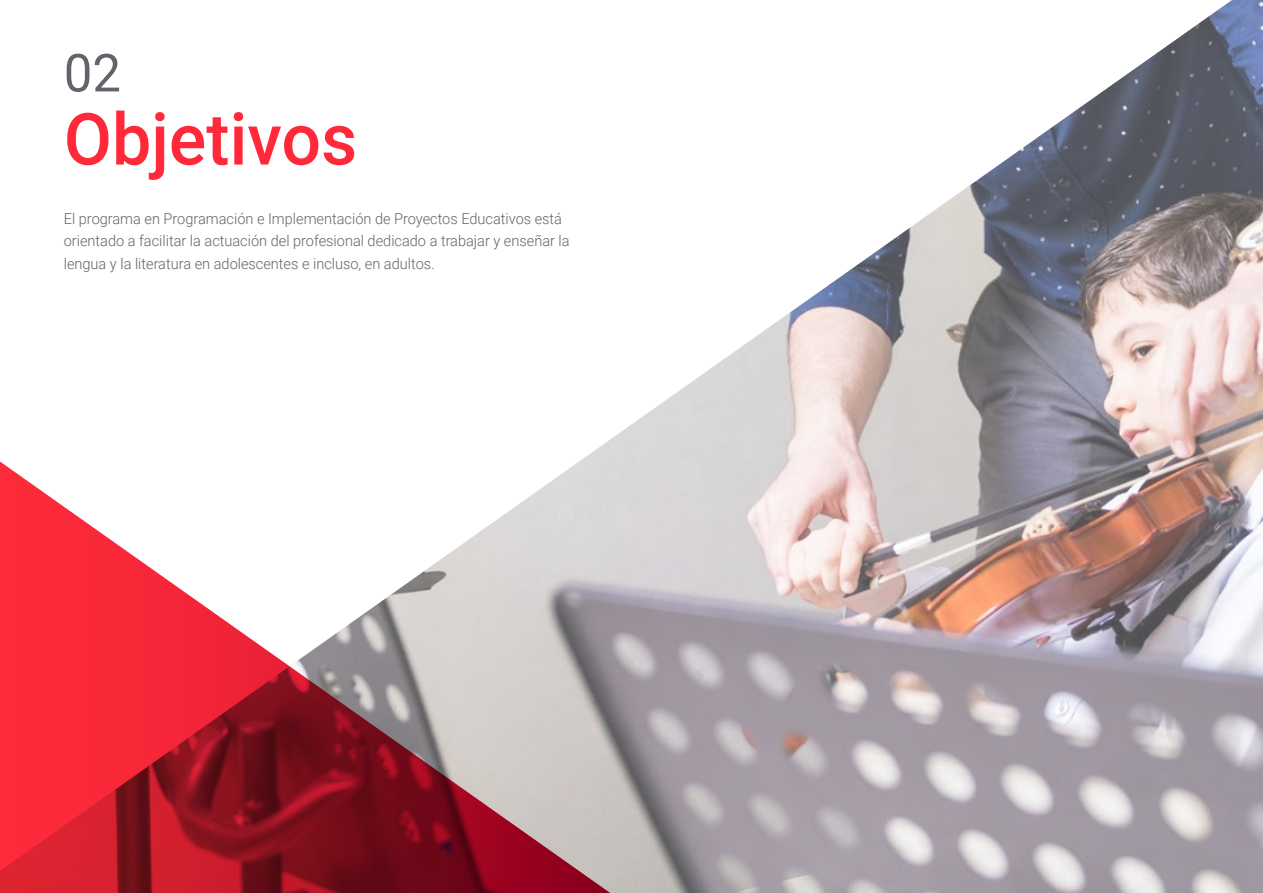
<style>
.page{position:relative;width:1263px;height:893px;background:#fff}
.page>*{position:absolute;margin:0;border:0;box-sizing:border-box;transform-origin:0 0}
.t1{font:500 72px "Roboto";color:#ff293a}
.t2{font:52.5px "Roboto";color:#61646a}
.t3{font:300 15px/22.5px "Roboto";color:#61646a}
</style>
<div class="page">
<img style="left:601px;top:0;width:662px;height:893px">
<svg style="left:0;top:446px;width:640px;height:447px"></svg>
<h2 class="t2" style="left:64px;top:36px;width:59px">02</h2>
<h1 class="t1" style="left:64px;top:89px;width:295px">Objetivos</h1>
<p class="t3" style="left:64px;top:207px;width:507px">El programa en Programación e Implementación de Proyectos Educativos está orientado a facilitar la actuación del profesional dedicado a trabajar y enseñar la lengua y la literatura en adolescentes e incluso, en adultos.</p>
</div>
